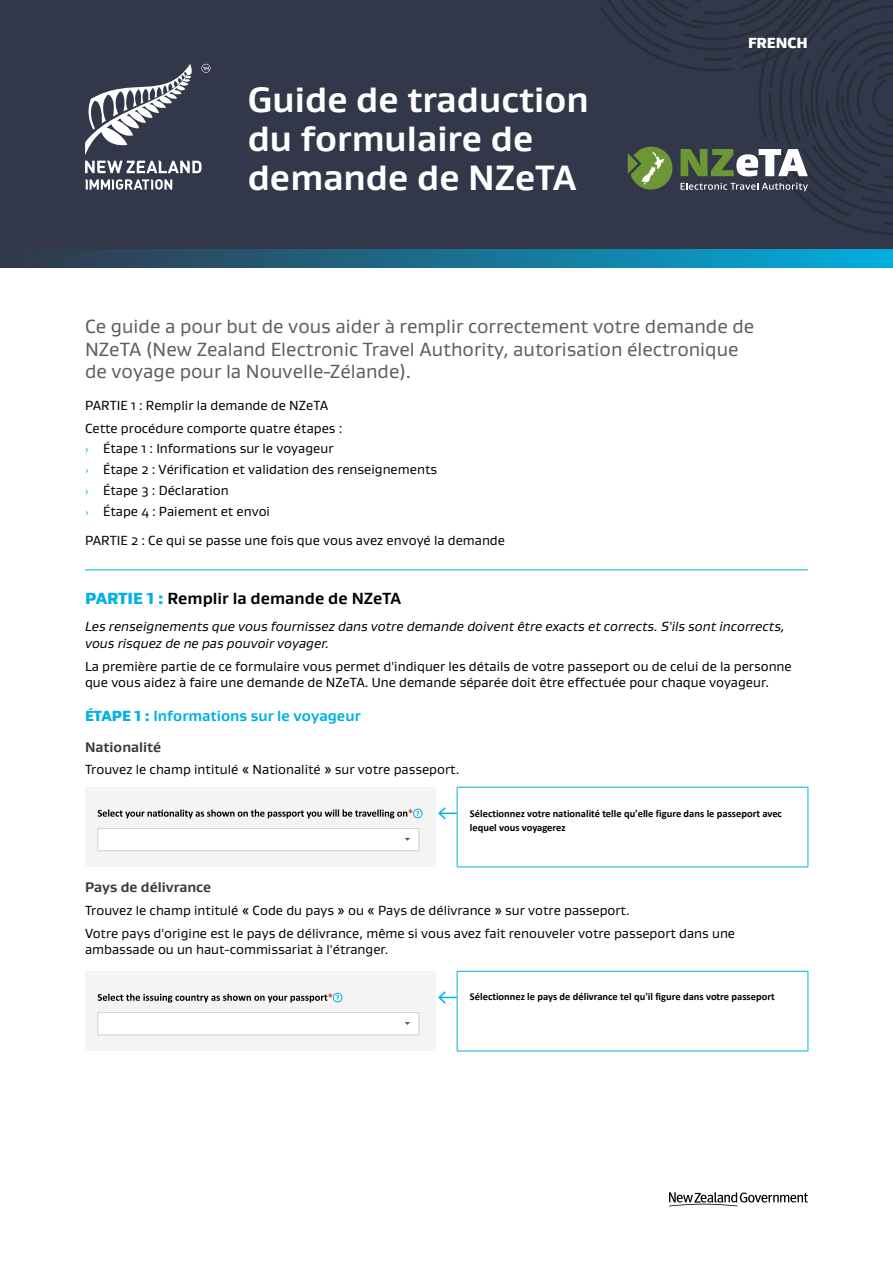
<style>
.page{position:relative;width:893px;height:1263px;background:#fff}
.page>*{position:absolute;margin:0;border:0;box-sizing:border-box;transform-origin:0 0}
.t1{font:700 36px/39px "Gustan";color:#fff}
.t2{font:19.5px/22.5px "Gustan";color:#615c58}
.t3{font:700 16.5px "Gustan";color:#000}
.t4{font:700 15px "Gustan";color:#00b1e3}
.t5{font:900 15px "Gustan";color:#fff}
.t6{font:700 14.25px "Gustan";color:#3d3732}
.t7{font:13.5px/20.9px "Gustan";color:#000}
.t8{font:italic 13.5px/16.5px "Gustan";color:#000}
.t9{font:700 10.5px/13.5px "Calibri";color:#000}
.s1{font-family:"Minion Pro";color:#00b1e3}
.s2{font-weight:900;color:#00b1e3}
.s3{font-weight:900}
</style>
<div class="page">
<div style="left:0;top:0;width:893px;height:260px;background:#323849"></div>
<div style="left:0;top:249px;width:893px;height:19px;background:linear-gradient(to right,#333545,#02acdc)"></div>
<svg style="left:85px;top:64px;width:107px;height:90px"></svg>
<svg style="left:201px;top:64px;width:9px;height:9px"></svg>
<svg style="left:85px;top:161px;width:117px;height:12px"></svg>
<svg style="left:85px;top:179px;width:87px;height:11px"></svg>
<svg style="left:601px;top:0;width:292px;height:235px"></svg>
<hr style="left:85px;top:569px;width:723px;height:1px;background:#00b1e3">
<hr style="left:457px;top:787px;width:351px;height:1px;background:#00b1e3">
<hr style="left:457px;top:787px;width:1px;height:79px;background:#00b1e3">
<hr style="left:807px;top:787px;width:1px;height:79px;background:#00b1e3">
<hr style="left:457px;top:866px;width:351px;height:1px;background:#00b1e3">
<div style="left:85px;top:787px;width:351px;height:80px;background:#f4f4f4"></div>
<div style="left:97px;top:828px;width:322px;height:23px;background:#fff;border:1px solid #d3d3d2"></div>
<div style="left:413px;top:809px;width:9px;height:9px;border:1px solid #00b1e3;border-radius:50%"></div>
<svg style="left:98px;top:809px;width:321px;height:9px"></svg>
<svg style="left:438px;top:806px;width:19px;height:15px"></svg>
<hr style="left:457px;top:971px;width:351px;height:1px;background:#00b1e3">
<hr style="left:457px;top:972px;width:1px;height:79px;background:#00b1e3">
<hr style="left:807px;top:972px;width:1px;height:79px;background:#00b1e3">
<hr style="left:457px;top:1051px;width:351px;height:1px;background:#00b1e3">
<div style="left:85px;top:971px;width:351px;height:80px;background:#f4f4f4"></div>
<div style="left:97px;top:1012px;width:322px;height:23px;background:#fff;border:1px solid #d3d3d2"></div>
<div style="left:333px;top:993px;width:9px;height:9px;border:1px solid #00b1e3;border-radius:50%"></div>
<svg style="left:98px;top:993px;width:241px;height:9px"></svg>
<svg style="left:438px;top:990px;width:19px;height:15px"></svg>
<svg style="left:628px;top:147px;width:44px;height:43px"></svg>
<svg style="left:681px;top:149px;width:127px;height:27px"></svg>
<svg style="left:680px;top:183px;width:128px;height:8px"></svg>
<svg style="left:669px;top:1192px;width:139px;height:14px"></svg>
<h1 class="t1" style="left:248px;top:79px;width:343px">Guide de traduction du formulaire de demande de NZeTA</h1>
<p class="t5" style="left:748px;top:33px;width:61px">FRENCH</p>
<h2 class="t2" style="left:85px;top:315px;width:671px">Ce guide a pour but de vous aider à remplir correctement votre demande de<br>NZeTA (New Zealand Electronic Travel Authority, autorisation électronique de voyage pour la Nouvelle-Zélande).</h2>
<p class="t7" style="left:85px;top:393px;width:259px;line-height:23px">PARTIE 1 : Remplir la demande de NZeTA<br>Cette procédure comporte quatre étapes :</p>
<p class="t7" style="left:85px;top:438px;width:354px"><span class="s1">›</span> Étape 1 : Informations sur le voyageur<br><span class="s1">›</span> Étape 2 : Vérification et validation des renseignements <span class="s1">›</span> Étape 3 : Déclaration<br><span class="s1">›</span> Étape 4 : Paiement et envoi</p>
<p class="t7" style="left:85px;top:530px;width:422px">PARTIE 2 : Ce qui se passe une fois que vous avez envoyé la demande</p>
<p class="t3" style="left:85px;top:587px;width:318px"><span class="s2">PARTIE 1 :</span> Remplir la demande de NZeTA</p>
<p class="t8" style="left:85px;top:618px;width:701px">Les renseignements que vous fournissez dans votre demande doivent être exacts et corrects. S'ils sont incorrects, vous risquez de ne pas pouvoir voyager.</p>
<p class="t7" style="left:85px;top:657px;width:708px;line-height:16.5px">La première partie de ce formulaire vous permet d'indiquer les détails de votre passeport ou de celui de la personne que vous aidez à faire une demande de NZeTA. Une demande séparée doit être effectuée pour chaque voyageur.</p>
<p class="t4" style="left:85px;top:706px;width:277px"><span class="s3">ÉTAPE 1 :</span> Informations sur le voyageur</p>
<p class="t6" style="left:85px;top:737px;width:78px">Nationalité</p>
<p class="t7" style="left:85px;top:759px;width:376px">Trouvez le champ intitulé « Nationalité » sur votre passeport.</p>
<p class="t9" style="left:470px;top:807px;width:314px">Sélectionnez votre nationalité telle qu'elle figure dans le passeport avec lequel vous voyagerez</p>
<p class="t6" style="left:85px;top:878px;width:128px">Pays de délivrance</p>
<p class="t7" style="left:85px;top:898px;width:652px;line-height:23px">Trouvez le champ intitulé « Code du pays » ou « Pays de délivrance » sur votre passeport.<br>Votre pays d'origine est le pays de délivrance, même si vous avez fait renouveler votre passeport dans une</p>
<p class="t7" style="left:85px;top:939px;width:305px">ambassade ou un haut-commissariat à l'étranger.</p>
<p class="t9" style="left:470px;top:990px;width:306px">Sélectionnez le pays de délivrance tel qu'il figure dans votre passeport</p>
</div>
